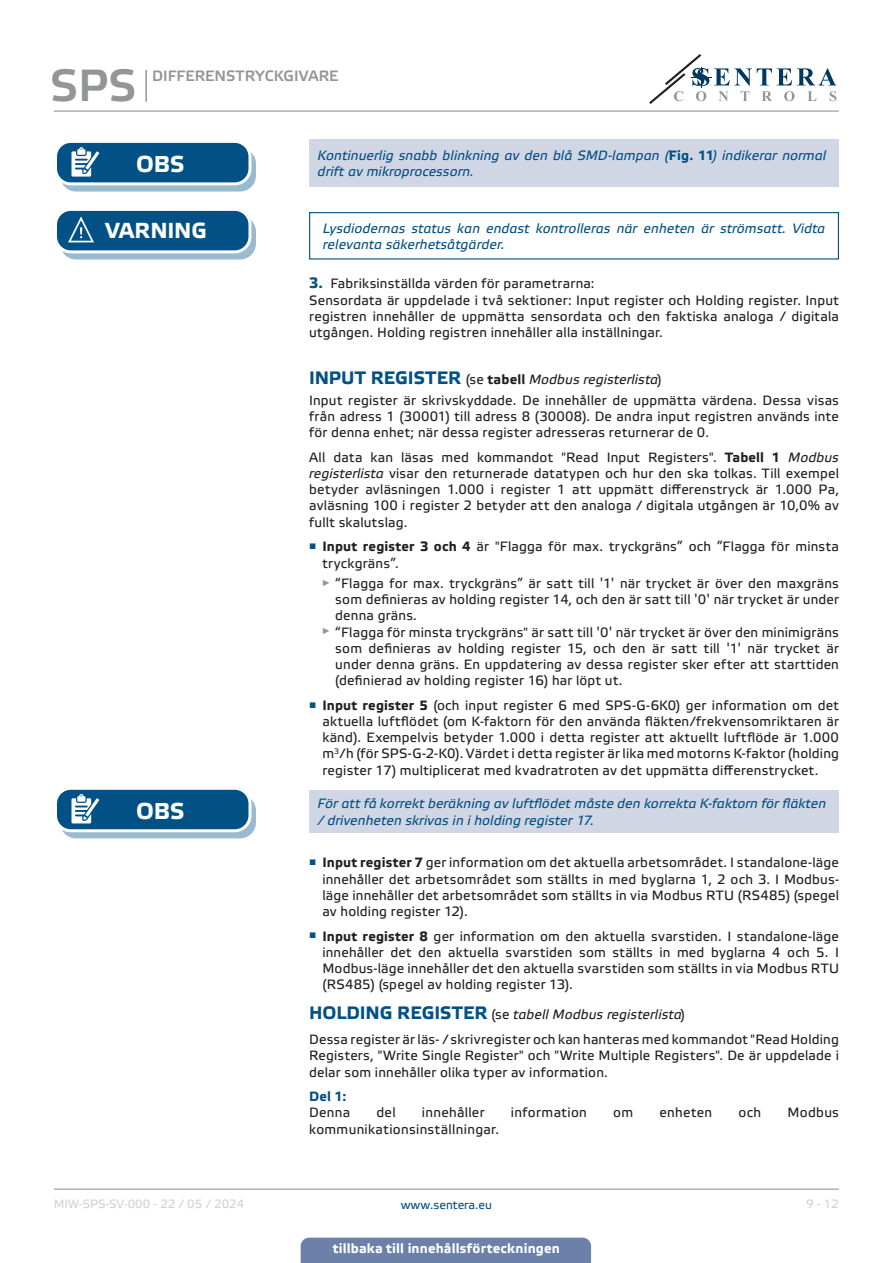
<style>
.page{position:relative;width:893px;height:1263px;background:#fff}
.page>*{position:absolute;margin:0;border:0;box-sizing:border-box;transform-origin:0 0}
.t1{font:45px "Etelka Medium Pro";color:#939598}
.t2{font:700 22.95px "Etelka Text Pro";letter-spacing:-.005em;color:#fff}
.t3{font:700 21.75px "Etelka Text Pro";letter-spacing:-.01em;color:#fff}
.t4{font:15px "Etelka Medium Pro";color:#939598}
.body{font:13.5px/16.2px "Etelka Text Pro";letter-spacing:.015em;color:#231f20;text-align:justify}
.attention{font:italic 13.5px/16.2px "Etelka Text Pro";letter-spacing:.01em;color:#015186}
.Subheader{font:italic 13.5px "Etelka Text Pro";letter-spacing:.01em;color:#231f20}
.t5{font:700 13.5px "Etelka Text Pro";letter-spacing:.01em;color:#fff}
.body-2{font:700 13.5px "Etelka Text Pro";color:#015186}
.t6{font:12px "Etelka Text Pro";color:#d1d2d4}
.t7{font:12px "Etelka Text Pro";color:#015186}
.s1{font-weight:700;font-style:normal}
.s2{font-weight:700;font-size:15px;color:#015186}
.s3{font-weight:700;font-style:normal;font-size:18px;color:#015186}
.s4{font-style:normal}
.s5{font-weight:700}
.s6{font-style:italic}
.s7{font-family:"Verdana"}
</style>
<div class="page">
<hr style="left:54px;top:111px;width:785px;height:1px;background:#939598">
<hr style="left:54px;top:1188px;width:785px;height:2px;background:#939598">
<svg style="left:649px;top:54px;width:187px;height:50px"></svg>
<div style="left:301px;top:1237px;width:290px;height:26px;background:#6c81aa"></div>
<hr style="left:145px;top:70px;width:2px;height:32px;background:#939598">
<div style="left:309px;top:139px;width:530px;height:48px;background:#d1d6e4"></div>
<svg style="left:61px;top:148px;width:194px;height:43px"></svg>
<div style="left:60px;top:148px;width:196px;height:44px;border:1px solid #015186;border-radius:15px"></div>
<div style="left:56px;top:141px;width:194px;height:43px;background:#015186;border-radius:15px"></div>
<div style="left:54px;top:140px;width:197px;height:45px;border:3px solid #fff;border-radius:15px"></div>
<svg style="left:71px;top:147px;width:34px;height:38px"></svg>
<div style="left:309px;top:212px;width:530px;height:48px;border:1px solid #015186"></div>
<svg style="left:61px;top:216px;width:194px;height:43px"></svg>
<div style="left:60px;top:216px;width:196px;height:44px;border:1px solid #015186;border-radius:15px"></div>
<div style="left:56px;top:209px;width:194px;height:43px;background:#015186;border-radius:15px"></div>
<div style="left:54px;top:208px;width:197px;height:45px;border:3px solid #fff;border-radius:15px"></div>
<svg style="left:67px;top:216px;width:38px;height:37px"></svg>
<div style="left:309px;top:790px;width:530px;height:43px;background:#d1d6e4"></div>
<svg style="left:61px;top:795px;width:194px;height:43px"></svg>
<div style="left:60px;top:795px;width:196px;height:43px;border:1px solid #015186;border-radius:15px"></div>
<div style="left:56px;top:788px;width:194px;height:43px;background:#015186;border-radius:15px"></div>
<div style="left:54px;top:787px;width:197px;height:45px;border:3px solid #fff;border-radius:15px"></div>
<svg style="left:71px;top:794px;width:34px;height:37px"></svg>
<h1 class="t1" style="left:50px;top:61px;width:88px">SPS</h1>
<p class="t4" style="left:152px;top:67px;width:188px">DIFFERENSTRYCKGIVARE</p>
<p class="attention" style="left:318px;top:148px;width:510px">Kontinuerlig snabb blinkning av den blå SMD-lampan (<span class="s1">Fig. 11</span>) indikerar normal</p>
<p class="t2" style="left:136px;top:152px;width:50px">OBS</p>
<p class="attention" style="left:318px;top:164px;width:158px">drift av mikroprocessorn.</p>
<p class="t3" style="left:105px;top:219px;width:103px">VARNING</p>
<p class="t2" style="left:136px;top:798px;width:50px">OBS</p>
<p class="attention" style="left:323px;top:221px;width:504px">Lysdiodernas status kan endast kontrolleras när enheten är strömsatt. Vidta relevanta säkerhetsåtgärder.</p>
<p class="body" style="left:309px;top:277px;width:287px"><span class="s2">3.</span> Fabriksinställda värden för parametrarna:</p>
<p class="body" style="left:309px;top:293px;width:531px">Sensordata är uppdelade i två sektioner: Input register och Holding register. Input registren innehåller de uppmätta sensordata och den faktiska analoga / digitala utgången. Holding registren innehåller alla inställningar.</p>
<p class="Subheader" style="left:309px;top:372px;width:354px"><span class="s3">INPUT REGISTER</span> <span class="s4">(se</span> <span class="s1">tabell</span> Modbus registerlista<span class="s4">)</span></p>
<p class="body" style="left:309px;top:393px;width:531px">Input register är skrivskyddade. De innehåller de uppmätta värdena. Dessa visas från adress 1 (30001) till adress 8 (30008). De andra input registren används inte för denna enhet; när dessa register adresseras returnerar de 0.</p>
<p class="body" style="left:309px;top:450px;width:531px">All data kan läsas med kommandot "Read Input Registers". <span class="s5">Tabell 1</span> <span class="s6">Modbus registerlista</span> visar den returnerade datatypen och hur den ska tolkas. Till exempel betyder avläsningen 1.000 i register 1 att uppmätt differenstryck är 1.000 Pa, avläsning 100 i register 2 betyder att den analoga / digitala utgången är 10,0% av fullt skalutslag.</p>
<p class="body" style="left:322px;top:539px;width:518px;text-indent:-13px"><sup>■</sup> <span class="s5">Input register 3 och 4</span> är "Flagga för max. tryckgräns” och ”Flagga för minsta tryckgräns”.</p>
<p class="body" style="left:335px;top:576px;width:505px;text-indent:-13px"><sup>►</sup> “Flagga for max. tryckgräns” är satt till <span class="s7">'</span>1<span class="s7">'</span> när trycket är över den maxgräns som definieras av holding register 14, och den är satt till <span class="s7">'</span>0<span class="s7">'</span> när trycket är under denna gräns.</p>
<p class="body" style="left:335px;top:625px;width:505px;text-indent:-13px"><sup>►</sup> “Flagga för minsta tryckgräns" är satt till <span class="s7">'</span>0<span class="s7">'</span> när trycket är över den minimigräns som definieras av holding register 15, och den är satt till <span class="s7">'</span>1<span class="s7">'</span> när trycket är under denna gräns. En uppdatering av dessa register sker efter att starttiden (definierad av holding register 16) har löpt ut.</p>
<p class="body" style="left:322px;top:698px;width:518px;text-indent:-13px"><sup>■</sup> <span class="s5">Input register 5</span> (och input register 6 med SPS-G-6K0) ger information om det aktuella luftflödet (om K-faktorn för den använda fläkten/frekvensomriktaren är känd). Exempelvis betyder 1.000 i detta register att aktuellt luftflöde är 1.000 m<sup>3</sup>/h (för SPS-G-2-K0). Värdet i detta register är lika med motorns K-faktor (holding register 17) multiplicerat med kvadratroten av det uppmätta differenstrycket.</p>
<p class="attention" style="left:318px;top:796px;width:510px">För att få korrekt beräkning av luftflödet måste den korrekta K-faktorn för fläkten</p>
<p class="attention" style="left:318px;top:813px;width:278px">/ drivenheten skrivas in i holding register 17.</p>
<p class="body" style="left:322px;top:855px;width:518px;text-indent:-13px"><sup>■</sup> <span class="s5">Input register 7</span> ger information om det aktuella arbetsområdet. I standalone-läge innehåller det arbetsområdet som ställts in med byglarna 1, 2 och 3. I Modbus&shy;läge innehåller det arbetsområdet som ställts in via Modbus RTU (RS485) (spegel av holding register 12).</p>
<p class="body" style="left:322px;top:929px;width:518px;text-indent:-13px"><sup>■</sup> <span class="s5">Input register 8</span> ger information om den aktuella svarstiden. I standalone-läge innehåller det den aktuella svarstiden som ställts in med byglarna 4 och 5. I Modbus-läge innehåller det den aktuella svarstiden som ställts in via Modbus RTU (RS485) (spegel av holding register 13).</p>
<p class="Subheader" style="left:309px;top:1007px;width:377px"><span class="s3">HOLDING REGISTER</span> <span class="s4">(se</span> tabell Modbus registerlista<span class="s4">)</span></p>
<p class="body" style="left:309px;top:1032px;width:531px">Dessa register är läs- / skrivregister och kan hanteras med kommandot "Read Holding Registers, "Write Single Register" och "Write Multiple Registers". De är uppdelade i delar som innehåller olika typer av information.</p>
<p class="body-2" style="left:309px;top:1089px;width:39px">Del 1:</p>
<p class="body" style="left:309px;top:1105px;width:43px">Denna</p>
<p class="body" style="left:376px;top:1105px;width:21px">del</p>
<p class="body" style="left:422px;top:1105px;width:64px">innehåller</p>
<p class="body" style="left:511px;top:1105px;width:78px">information</p>
<p class="body" style="left:613px;top:1105px;width:21px">om</p>
<p class="body" style="left:659px;top:1105px;width:54px">enheten</p>
<p class="body" style="left:738px;top:1105px;width:24px">och</p>
<p class="body" style="left:787px;top:1105px;width:53px">Modbus</p>
<p class="body" style="left:309px;top:1122px;width:192px">kommunikationsinställningar.</p>
<p class="t6" style="left:54px;top:1197px;width:192px">MIW-SPS-SV-000 - 22 / 05 / 2024</p>
<p class="t7" style="left:401px;top:1198px;width:93px">www.sentera.eu</p>
<p class="t6" style="left:806px;top:1197px;width:34px">9 - 12</p>
<p class="t5" style="left:333px;top:1240px;width:229px">tillbaka till innehållsförteckningen</p>
</div>
